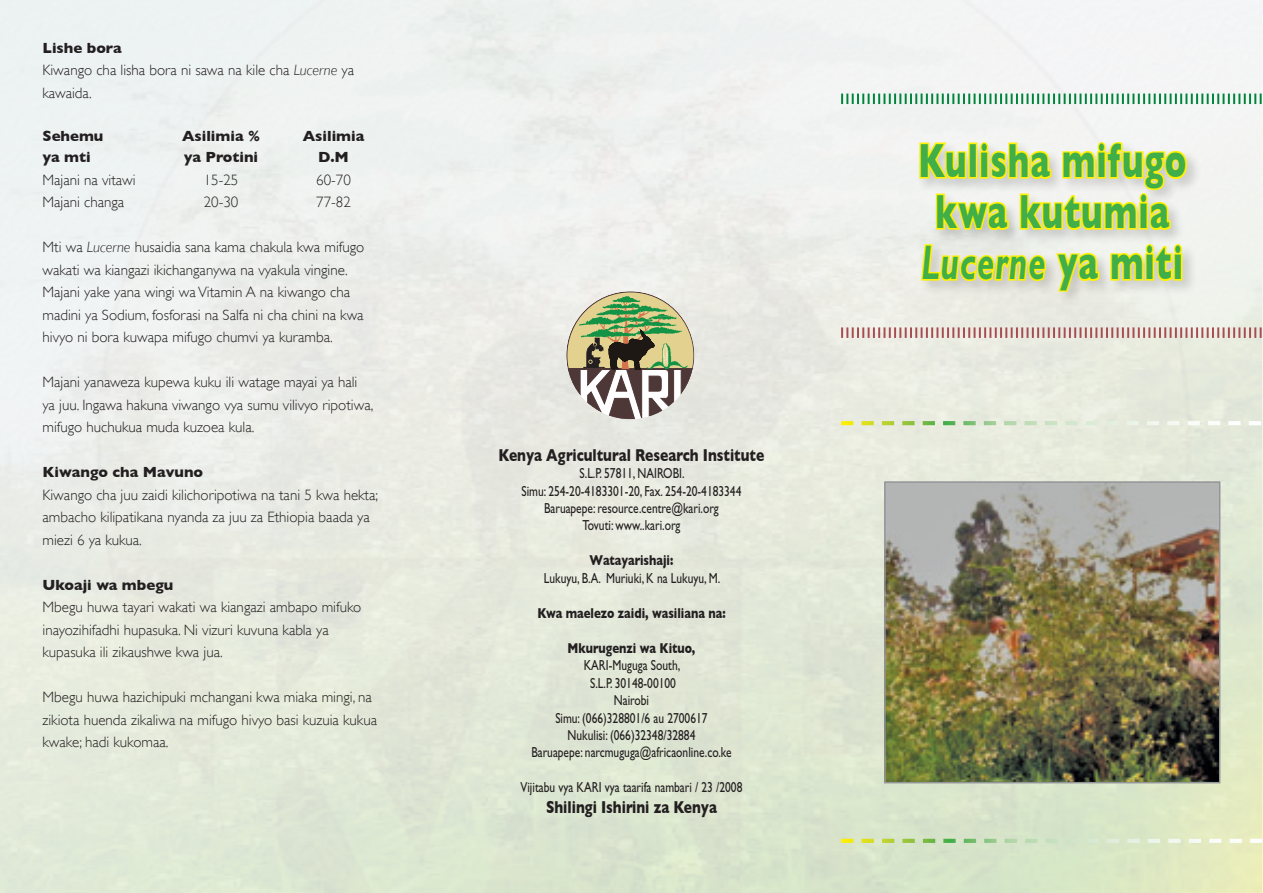
<style>
.page{position:relative;width:1263px;height:893px;background:#fff}
.page>*{position:absolute;margin:0;border:0;box-sizing:border-box;transform-origin:0 0}
.t1{font:700 48.75px/51px "Gill Sans";letter-spacing:.03em;color:#40ae49;text-align:center;scale:.69 1}
.t2{font:italic 700 48.75px "Gill Sans";letter-spacing:.03em;color:#40ae49;scale:.69 1}
.t3{font:700 17.55px "Gill Sans";color:#231f20;scale:.79 1}
.t4{font:300 15px/22.5px "Gill Sans";color:#231f20}
.t5{font:700 15px "Gill Sans";color:#231f20}
.t6{font:14.55px "Gill Sans";color:#231f20;scale:.79 1}
.t7{font:700 14.55px "Gill Sans";color:#231f20;scale:.79 1}
.s1{font-style:italic}
.s2{font-style:normal}
</style>
<div class="page">
<img style="left:886px;top:483px;width:332px;height:298px">
<div style="left:884px;top:481px;width:336px;height:302px;border:1px solid #939598"></div>
<svg style="left:841px;top:94px;width:422px;height:10px"></svg>
<svg style="left:841px;top:327px;width:422px;height:11px;background:#d1b3ae"></svg>
<div style="left:916px;top:139px;width:285px;height:167px;background:#231f20;opacity:.2"></div>
<svg style="left:918px;top:140px;width:271px;height:92px"></svg>
<svg style="left:919px;top:242px;width:128px;height:41px;background:#ebe687"></svg>
<svg style="left:1054px;top:251px;width:48px;height:42px;background:#e9e48b"></svg>
<svg style="left:1109px;top:242px;width:75px;height:41px;background:#ede87e"></svg>
<svg style="left:566px;top:291px;width:128px;height:128px;background:#abad91"></svg>
<svg style="left:841px;top:421px;width:422px;height:4px;background:#d4e5bb"></svg>
<svg style="left:841px;top:839px;width:422px;height:4px;background:#cde2b0"></svg>
<p class="t5" style="left:43px;top:39px;width:81px">Lishe bora</p>
<p class="t4" style="left:43px;top:59px;width:313px">Kiwango cha lisha bora ni sawa na kile cha <span class="s1">Lucerne</span> ya kawaida.</p>
<p class="t5" style="left:43px;top:127px;width:62px">Sehemu</p>
<p class="t5" style="left:182px;top:127px;width:80px">Asilimia %</p>
<p class="t5" style="left:303px;top:127px;width:63px">Asilimia</p>
<p class="t5" style="left:43px;top:148px;width:50px">ya mti</p>
<p class="t5" style="left:184px;top:148px;width:76px">ya Protini</p>
<p class="t5" style="left:318px;top:148px;width:32px">D.M</p>
<p class="t4" style="left:43px;top:169px;width:94px">Majani na vitawi</p>
<p class="t4" style="left:204px;top:169px;width:36px">15-25</p>
<p class="t4" style="left:316px;top:169px;width:36px">60-70</p>
<p class="t4" style="left:43px;top:191px;width:83px">Majani changa</p>
<p class="t4" style="left:204px;top:191px;width:36px">20-30</p>
<p class="t4" style="left:316px;top:191px;width:36px">77-82</p>
<p class="t4" style="left:43px;top:236px;width:323px">Mti wa <span class="s1">Lucerne</span> husaidia sana kama chakula kwa mifugo wakati wa kiangazi ikichanganywa na vyakula vingine.<br>Majani yake yana wingi wa Vitamin A na kiwango cha madini ya Sodium, fosforasi na Salfa ni cha chini na kwa hivyo ni bora kuwapa mifugo chumvi ya kuramba.</p>
<p class="t4" style="left:43px;top:371px;width:332px">Majani yanaweza kupewa kuku ili watage mayai ya hali ya juu. Ingawa hakuna viwango vya sumu vilivyo ripotiwa, mifugo huchukua muda kuzoea kula.</p>
<p class="t5" style="left:43px;top:463px;width:162px">Kiwango cha Mavuno</p>
<p class="t4" style="left:43px;top:484px;width:337px">Kiwango cha juu zaidi kilichoripotiwa na tani 5 kwa hekta; ambacho kilipatikana nyanda za juu za Ethiopia baada ya miezi 6 ya kukua.</p>
<p class="t5" style="left:43px;top:576px;width:132px">Ukoaji wa mbegu</p>
<p class="t4" style="left:43px;top:596px;width:320px">Mbegu huwa tayari wakati wa kiangazi ambapo mifuko inayozihifadhi hupasuka. Ni vizuri kuvuna kabla ya kupasuka ili zikaushwe kwa jua.</p>
<p class="t4" style="left:43px;top:686px;width:336px">Mbegu huwa hazichipuki mchangani kwa miaka mingi, na zikiota huenda zikaliwa na mifugo hivyo basi kuzuia kukua kwake; hadi kukomaa.</p>
<p class="t3" style="left:498px;top:444px;width:338px">Kenya Agricultural Research Institute</p>
<p class="t6" style="left:579px;top:465px;width:134px">S.L.P. 57811, NAIROBI.</p>
<p class="t6" style="left:521px;top:482px;width:280px">Simu: 254-20-4183301-20, Fax. 254-20-4183344</p>
<p class="t6" style="left:544px;top:500px;width:223px">Baruapepe: resource.centre@kari.org</p>
<p class="t6" style="left:582px;top:517px;width:126px">Tovuti: www..kari.org</p>
<p class="t7" style="left:590px;top:552px;width:107px">Watayarishaji:</p>
<p class="t6" style="left:544px;top:570px;width:225px">Lukuyu, B.A. Muriuki, K na Lukuyu, M.</p>
<p class="t7" style="left:537px;top:604px;width:240px">Kwa maelezo zaidi, wasiliana na:</p>
<p class="t7" style="left:567px;top:639px;width:163px">Mkurugenzi wa Kituo,</p>
<p class="t6" style="left:584px;top:657px;width:124px">KARI-Muguga South,</p>
<p class="t6" style="left:590px;top:674px;width:110px">S.L.P. 30148-00100</p>
<p class="t6" style="left:614px;top:692px;width:46px">Nairobi</p>
<p class="t6" style="left:555px;top:709px;width:194px">Simu: (066)328801/6 au 2700617</p>
<p class="t6" style="left:567px;top:727px;width:163px">Nukulisi: (066)32348/32884</p>
<p class="t6" style="left:531px;top:744px;width:255px">Baruapepe: narcmuguga@africaonline.co.ke</p>
<p class="t6" style="left:520px;top:779px;width:282px">Vijitabu vya KARI vya taarifa nambari / 23 /2008</p>
<p class="t3" style="left:546px;top:797px;width:218px">Shilingi Ishirini za Kenya</p>
<p class="t1" style="left:918px;top:135px;width:391px">Kulisha mifugo kwa kutumia</p>
<p class="t2" style="left:921px;top:234px;width:381px">Lucerne <span class="s2">ya miti</span></p>
</div>
